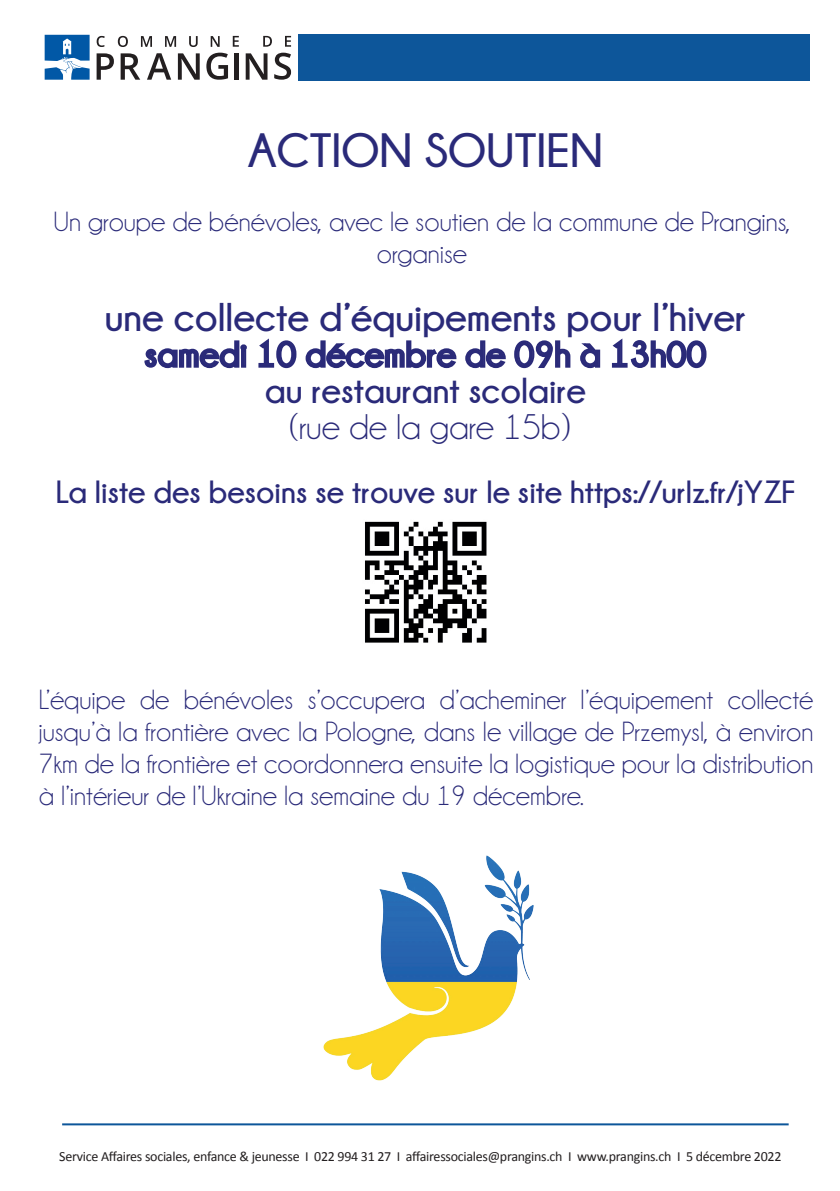
<style>
.page{position:relative;width:840px;height:1191px;background:#fff}
.page>*{position:absolute;margin:0;border:0;box-sizing:border-box;transform-origin:0 0}
.t1{font:700 48px "Champagne&Limousines";color:#2a2a79}
.t2{font:700 40px "Champagne&Limousines";color:#2a2a79}
.t3{font:700 36px/36px "Champagne&Limousines";color:#2a2a79;text-align:center}
.t4{font:36px "Champagne&Limousines";color:#2a2a79}
.t5{font:700 32px "Champagne&Limousines";color:#2a2a79}
.t6{font:28px/32px "Champagne&Limousines";color:#2a2a79;text-align:center}
.t7{font:14px "Calibri";letter-spacing:-.02em;color:#231f20}
</style>
<div class="page">
<img style="left:365px;top:521px;width:122px;height:122px">
<img style="left:323px;top:856px;width:211px;height:225px">
<div style="left:297px;top:34px;width:512px;height:47px;background:#0d569a"></div>
<svg style="left:97px;top:36px;width:8px;height:11px"></svg>
<svg style="left:118px;top:36px;width:10px;height:11px"></svg>
<svg style="left:141px;top:36px;width:11px;height:11px"></svg>
<svg style="left:165px;top:36px;width:11px;height:11px"></svg>
<svg style="left:189px;top:36px;width:8px;height:11px"></svg>
<svg style="left:210px;top:36px;width:9px;height:11px"></svg>
<svg style="left:233px;top:36px;width:6px;height:11px"></svg>
<svg style="left:263px;top:36px;width:9px;height:11px"></svg>
<svg style="left:285px;top:36px;width:6px;height:11px"></svg>
<svg style="left:96px;top:53px;width:18px;height:27px"></svg>
<svg style="left:120px;top:53px;width:20px;height:27px"></svg>
<svg style="left:147px;top:53px;width:24px;height:27px"></svg>
<svg style="left:178px;top:53px;width:21px;height:27px"></svg>
<svg style="left:206px;top:53px;width:22px;height:27px"></svg>
<div style="left:234px;top:53px;width:5px;height:27px;background:#231f20"></div>
<svg style="left:245px;top:53px;width:22px;height:27px"></svg>
<svg style="left:274px;top:53px;width:17px;height:27px"></svg>
<svg style="left:45px;top:35px;width:44px;height:45px"></svg>
<hr style="left:62px;top:1123px;width:726px;height:2px;background:#0d569a">
<svg style="left:144px;top:340px;width:103px;height:29px"></svg>
<svg style="left:258px;top:338px;width:39px;height:31px"></svg>
<svg style="left:305px;top:340px;width:152px;height:29px"></svg>
<svg style="left:465px;top:340px;width:41px;height:29px"></svg>
<svg style="left:514px;top:340px;width:57px;height:29px"></svg>
<svg style="left:580px;top:343px;width:21px;height:26px"></svg>
<svg style="left:611px;top:338px;width:96px;height:31px"></svg>
<h1 class="t1" style="left:248px;top:124px;width:356px">ACTION SOUTIEN</h1>
<p class="t6" style="left:54px;top:206px;width:737px">Un groupe de bénévoles, avec le soutien de la commune de Prangins, organise</p>
<h2 class="t2" style="left:105px;top:295px;width:642px">une collecte d’équipements pour l’hiver</h2>
<p class="t3" style="left:144px;top:336px;width:563px">samedi 10 décembre de 09h à 13h00 au restaurant scolaire</p>
<p class="t4" style="left:289px;top:408px;width:282px">(rue de la gare 15b)</p>
<p class="t5" style="left:56px;top:474px;width:740px">La liste des besoins se trouve sur le site https://urlz.fr/jYZF</p>
<p class="t6" style="left:39px;top:684px;width:775px;text-align:justify">L’équipe de bénévoles s’occupera d’acheminer l’équipement collecté jusqu’à la frontière avec la Pologne, dans le village de Przemysl, à environ 7km de la frontière et coordonnera ensuite la logistique pour la distribution à l’intérieur de l’Ukraine la semaine du 19 décembre.</p>
<p class="t7" style="left:59px;top:1147px;width:723px">Service Affaires sociales, enfance &amp; jeunesse I 022 994 31 27 I affairessociales@prangins.ch I www.prangins.ch I 5 décembre 2022</p>
</div>
